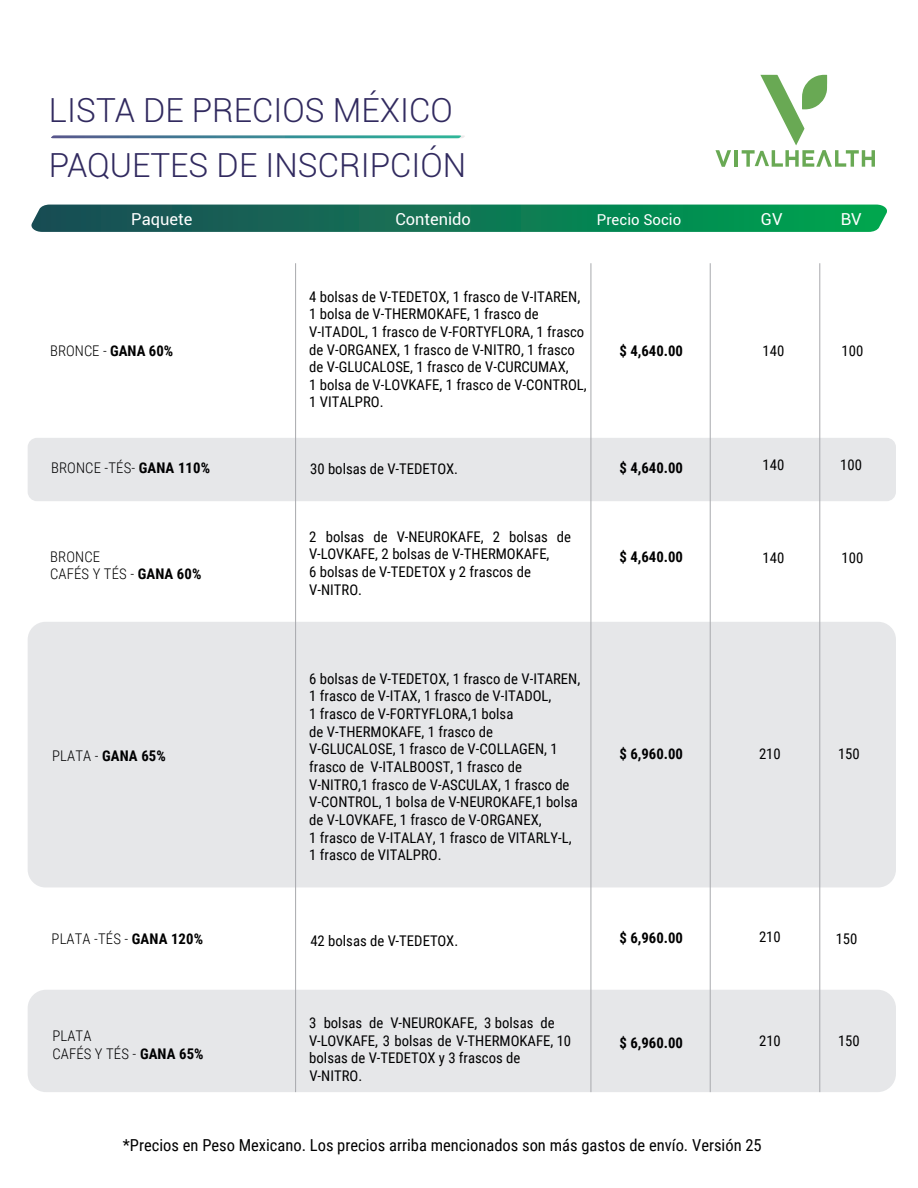
<style>
.page{position:relative;width:918px;height:1188px;background:#fff}
.page>*{position:absolute;margin:0;border:0;box-sizing:border-box;transform-origin:0 0}
.t1{font:300 33.15px "Roboto";color:#312a5f}
.t2{font:16.5px "Roboto Condensed";color:#000001}
.t3{font:16.5px "Roboto";color:#fff}
.t4{font:15px "Roboto";color:#fff}
.t5{font:14.7px/17.7px "Roboto Condensed";color:#000001}
.t6{font:300 14.7px/17.7px "Roboto Condensed";letter-spacing:.01em;color:#000001}
.t7{font:700 14.7px "Roboto Condensed";color:#000001}
.s1{font-weight:700}
.s2{font-weight:300}
</style>
<div class="page">
<div style="left:28px;top:438px;width:868px;height:63px;background:#e6e7e9;border-radius:9px"></div>
<div style="left:28px;top:622px;width:868px;height:265px;background:#e6e7e9;border-radius:18px"></div>
<div style="left:28px;top:990px;width:868px;height:102px;background:#e6e7e9;border-radius:18px"></div>
<svg style="left:31px;top:205px;width:856px;height:27px;background:#107855"></svg>
<svg style="left:51px;top:135px;width:414px;height:3px"></svg>
<hr style="left:295px;top:263px;width:1px;height:829px;background:#a8a9ad">
<hr style="left:591px;top:263px;width:1px;height:829px;background:#a8a9ad">
<hr style="left:710px;top:263px;width:1px;height:829px;background:#a8a9ad">
<hr style="left:819px;top:263px;width:1px;height:829px;background:#a8a9ad">
<svg style="left:715px;top:150px;width:16px;height:17px"></svg>
<hr style="left:734px;top:150px;width:4px;height:17px;background:#69a954">
<svg style="left:742px;top:75px;width:133px;height:92px"></svg>
<h1 class="t1" style="left:49px;top:87px;width:405px">LISTA DE PRECIOS MÉXICO</h1>
<h1 class="t1" style="left:49px;top:142px;width:419px">PAQUETES DE INSCRIPCIÓN</h1>
<p class="t3" style="left:395px;top:207px;width:77px">Contenido</p>
<p class="t4" style="left:597px;top:209px;width:86px">Precio Socio</p>
<p class="t3" style="left:131px;top:207px;width:63px">Paquete</p>
<p class="t3" style="left:761px;top:207px;width:23px">GV</p>
<p class="t3" style="left:841px;top:207px;width:22px">BV</p>
<p class="t5" style="left:309px;top:287px;width:279px">4 bolsas de V-TEDETOX, 1 frasco de V-ITAREN, 1 bolsa de V-THERMOKAFE, 1 frasco de V-ITADOL, 1 frasco de V-FORTYFLORA, 1 frasco de V-ORGANEX, 1 frasco de V-NITRO, 1 frasco de V-GLUCALOSE, 1 frasco de V-CURCUMAX,<br>1 bolsa de V-LOVKAFE, 1 frasco de V-CONTROL, 1 VITALPRO.</p>
<p class="t7" style="left:620px;top:340px;width:65px">$ 4,640.00</p>
<p class="t6" style="left:50px;top:341px;width:124px">BRONCE - <span class="s1">GANA 60%</span></p>
<p class="t5" style="left:763px;top:341px;width:23px">140</p>
<p class="t5" style="left:842px;top:341px;width:23px">100</p>
<p class="t6" style="left:51px;top:459px;width:161px">BRONCE -TÉS- <span class="s1">GANA 110%</span></p>
<p class="t6" style="left:50px;top:547px;width:153px">BRONCE<br>CAFÉS Y TÉS - <span class="s1">GANA 60%</span></p>
<p class="t5" style="left:310px;top:460px;width:149px">30 bolsas de V-TEDETOX.</p>
<p class="t5" style="left:309px;top:527px;width:263px">2 bolsas de V-NEUROKAFE, 2 bolsas de<br>V-LOVKAFE, 2 bolsas de V-THERMOKAFE,<br>6 bolsas de V-TEDETOX y 2 frascos de<br>V-NITRO.</p>
<p class="t7" style="left:620px;top:457px;width:65px">$ 4,640.00</p>
<p class="t7" style="left:620px;top:546px;width:65px">$ 4,640.00</p>
<p class="t5" style="left:763px;top:455px;width:23px">140</p>
<p class="t5" style="left:840px;top:455px;width:23px">100</p>
<p class="t5" style="left:763px;top:548px;width:23px">140</p>
<p class="t5" style="left:842px;top:548px;width:23px">100</p>
<p class="t5" style="left:309px;top:669px;width:272px">6 bolsas de V-TEDETOX, 1 frasco de V-ITAREN, 1 frasco de V-ITAX, 1 frasco de V-ITADOL,<br>1 frasco de V-FORTYFLORA,1 bolsa<br>de V-THERMOKAFE, 1 frasco de V-GLUCALOSE, 1 frasco de V-COLLAGEN, 1 frasco de V-ITALBOOST, 1 frasco de V-NITRO,1 frasco de V-ASCULAX, 1 frasco de V-CONTROL, 1 bolsa de V-NEUROKAFE,1 bolsa de V-LOVKAFE, 1 frasco de V-ORGANEX,<br>1 frasco de V-ITALAY, 1 frasco de VITARLY-L, 1 frasco de VITALPRO.</p>
<p class="t7" style="left:620px;top:743px;width:65px">$ 6,960.00</p>
<p class="t7" style="left:52px;top:746px;width:115px"><span class="s2">PLATA -</span> GANA 65%</p>
<p class="t5" style="left:759px;top:744px;width:23px">210</p>
<p class="t5" style="left:838px;top:744px;width:23px">150</p>
<p class="t7" style="left:620px;top:927px;width:65px">$ 6,960.00</p>
<p class="t6" style="left:52px;top:930px;width:153px">PLATA -TÉS - <span class="s1">GANA 120%</span></p>
<p class="t5" style="left:759px;top:928px;width:23px">210</p>
<p class="t5" style="left:836px;top:930px;width:23px">150</p>
<p class="t5" style="left:310px;top:932px;width:149px">42 bolsas de V-TEDETOX.</p>
<p class="t5" style="left:309px;top:1013px;width:263px">3 bolsas de V-NEUROKAFE, 3 bolsas de<br>V-LOVKAFE, 3 bolsas de V-THERMOKAFE, 10 bolsas de V-TEDETOX y 3 frascos de<br>V-NITRO.</p>
<p class="t6" style="left:52px;top:1026px;width:153px">PLATA<br>CAFÉS Y TÉS - <span class="s1">GANA 65%</span></p>
<p class="t5" style="left:759px;top:1031px;width:23px">210</p>
<p class="t5" style="left:838px;top:1031px;width:23px">150</p>
<p class="t7" style="left:620px;top:1033px;width:65px">$ 6,960.00</p>
<p class="t2" style="left:123px;top:1133px;width:640px">*Precios en Peso Mexicano. Los precios arriba mencionados son más gastos de envío. Versión 25</p>
</div>
